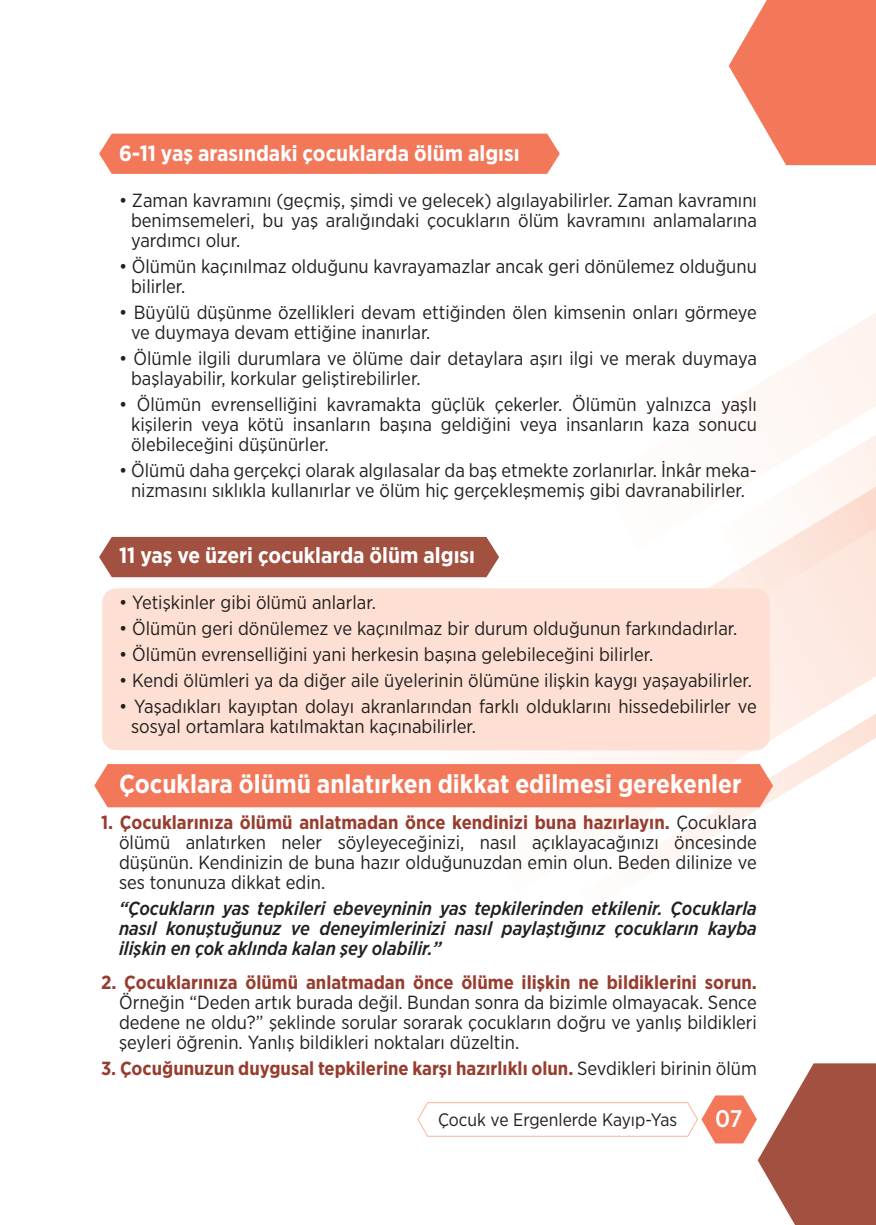
<style>
.page{position:relative;width:876px;height:1225px;background:#fff}
.page>*{position:absolute;margin:0;border:0;box-sizing:border-box;transform-origin:0 0}
.t1{font:700 26px "Gotham Narrow";color:#fff}
.t2{font:500 24px "Gotham Narrow";color:#fff}
.t3{font:700 22px "Gotham Narrow";color:#fff}
.t4{font:19px/20px "Gotham Narrow";color:#231f20;text-align:justify}
.t5{font:italic 500 19px/20px "Gotham Narrow";color:#231f20;text-align:justify}
.t6{font:700 19px "Gotham Narrow";color:#973d2f}
.t7{font:18px "Gotham Narrow";color:#231f20}
.s1{font-weight:700;color:#973d2f}
.s2{font-weight:400;color:#231f20}
</style>
<div class="page">
<svg style="left:757px;top:313px;width:119px;height:173px;fill:#fef7f4"></svg>
<svg style="left:444px;top:486px;width:432px;height:377px"></svg>
<div style="left:99px;top:134px;width:461px;height:40px;background:#f3785a"></div>
<div style="left:99px;top:537px;width:400px;height:40px;background:#a2503f"></div>
<div style="left:102px;top:588px;width:668px;height:162px;background:#fde0d3;border-radius:14px"></div>
<svg style="left:417px;top:1063px;width:459px;height:162px"></svg>
<svg style="left:729px;top:0;width:147px;height:165px"></svg>
<div style="left:94px;top:764px;width:679px;height:43px;background:#f3785a"></div>
<p class="t3" style="left:119px;top:141px;width:402px">6-11 yaş arasındaki çocuklarda ölüm algısı</p>
<p class="t4" style="left:131px;top:190px;width:627px;text-indent:-12px">• Zaman kavramını (geçmiş, şimdi ve gelecek) algılayabilirler. Zaman kavramını benimsemeleri, bu yaş aralığındaki çocukların ölüm kavramını anlamalarına yardımcı olur.</p>
<p class="t4" style="left:131px;top:256px;width:627px;text-indent:-12px">• Ölümün kaçınılmaz olduğunu kavrayamazlar ancak geri dönülemez olduğunu bilirler.</p>
<p class="t4" style="left:131px;top:302px;width:627px;text-indent:-12px">• Büyülü düşünme özellikleri devam ettiğinden ölen kimsenin onları görmeye ve duymaya devam ettiğine inanırlar.</p>
<p class="t4" style="left:131px;top:348px;width:627px;text-indent:-12px">• Ölümle ilgili durumlara ve ölüme dair detaylara aşırı ilgi ve merak duymaya başlayabilir, korkular geliştirebilirler.</p>
<p class="t4" style="left:131px;top:394px;width:627px;text-indent:-12px">• Ölümün evrenselliğini kavramakta güçlük çekerler. Ölümün yalnızca yaşlı kişilerin veya kötü insanların başına geldiğini veya insanların kaza sonucu ölebileceğini düşünürler.</p>
<p class="t4" style="left:119px;top:460px;width:639px;text-align:center">• Ölümü daha gerçekçi olarak algılasalar da baş etmekte zorlanırlar. İnkâr meka&shy;nizmasını sıklıkla kullanırlar ve ölüm hiç gerçekleşmemiş gibi davranabilirler.</p>
<p class="t3" style="left:119px;top:543px;width:357px">11 yaş ve üzeri çocuklarda ölüm algısı</p>
<p class="t4" style="left:119px;top:592px;width:258px">• Yetişkinler gibi ölümü anlarlar.</p>
<p class="t4" style="left:119px;top:618px;width:620px">• Ölümün geri dönülemez ve kaçınılmaz bir durum olduğunun farkındadırlar.</p>
<p class="t4" style="left:119px;top:644px;width:536px">• Ölümün evrenselliğini yani herkesin başına gelebileceğini bilirler.</p>
<p class="t4" style="left:119px;top:670px;width:634px">• Kendi ölümleri ya da diğer aile üyelerinin ölümüne ilişkin kaygı yaşayabilirler.</p>
<p class="t4" style="left:131px;top:696px;width:627px;text-indent:-12px">• Yaşadıkları kayıptan dolayı akranlarından farklı olduklarını hissedebilirler ve sosyal ortamlara katılmaktan kaçınabilirler.</p>
<h1 class="t1" style="left:119px;top:770px;width:624px">Çocuklara ölümü anlatırken dikkat edilmesi gerekenler</h1>
<p class="t4" style="left:119px;top:813px;width:639px;text-indent:-18px"><span class="s1">1. Çocuklarınıza ölümü anlatmadan önce kendinizi buna hazırlayın.</span> Çocuklara ölümü anlatırken neler söyleyeceğinizi, nasıl açıklayacağınızı öncesinde düşünün. Kendinizin de buna hazır olduğunuzdan emin olun. Beden dilinize ve ses tonunuza dikkat edin.</p>
<p class="t5" style="left:119px;top:899px;width:639px">“Çocukların yas tepkileri ebeveyninin yas tepkilerinden etkilenir. Çocuklarla nasıl konuştuğunuz ve deneyimlerinizi nasıl paylaştığınız çocukların kayba ilişkin en çok aklında kalan şey olabilir.”</p>
<p class="t6" style="left:101px;top:972px;width:657px">2. Çocuklarınıza ölümü anlatmadan önce ölüme ilişkin ne bildiklerini sorun.</p>
<p class="t4" style="left:119px;top:993px;width:639px">Örneğin “Deden artık burada değil. Bundan sonra da bizimle olmayacak. Sence dedene ne oldu?” şeklinde sorular sorarak çocukların doğru ve yanlış bildikleri şeyleri öğrenin. Yanlış bildikleri noktaları düzeltin.</p>
<p class="t6" style="left:101px;top:1058px;width:657px">3. Çocuğunuzun duygusal tepkilerine karşı hazırlıklı olun. <span class="s2">Sevdikleri birinin ölüm</span></p>
<p class="t7" style="left:438px;top:1111px;width:241px">Çocuk ve Ergenlerde Kayıp-Yas</p>
<p class="t2" style="left:715px;top:1107px;width:29px">07</p>
</div>
